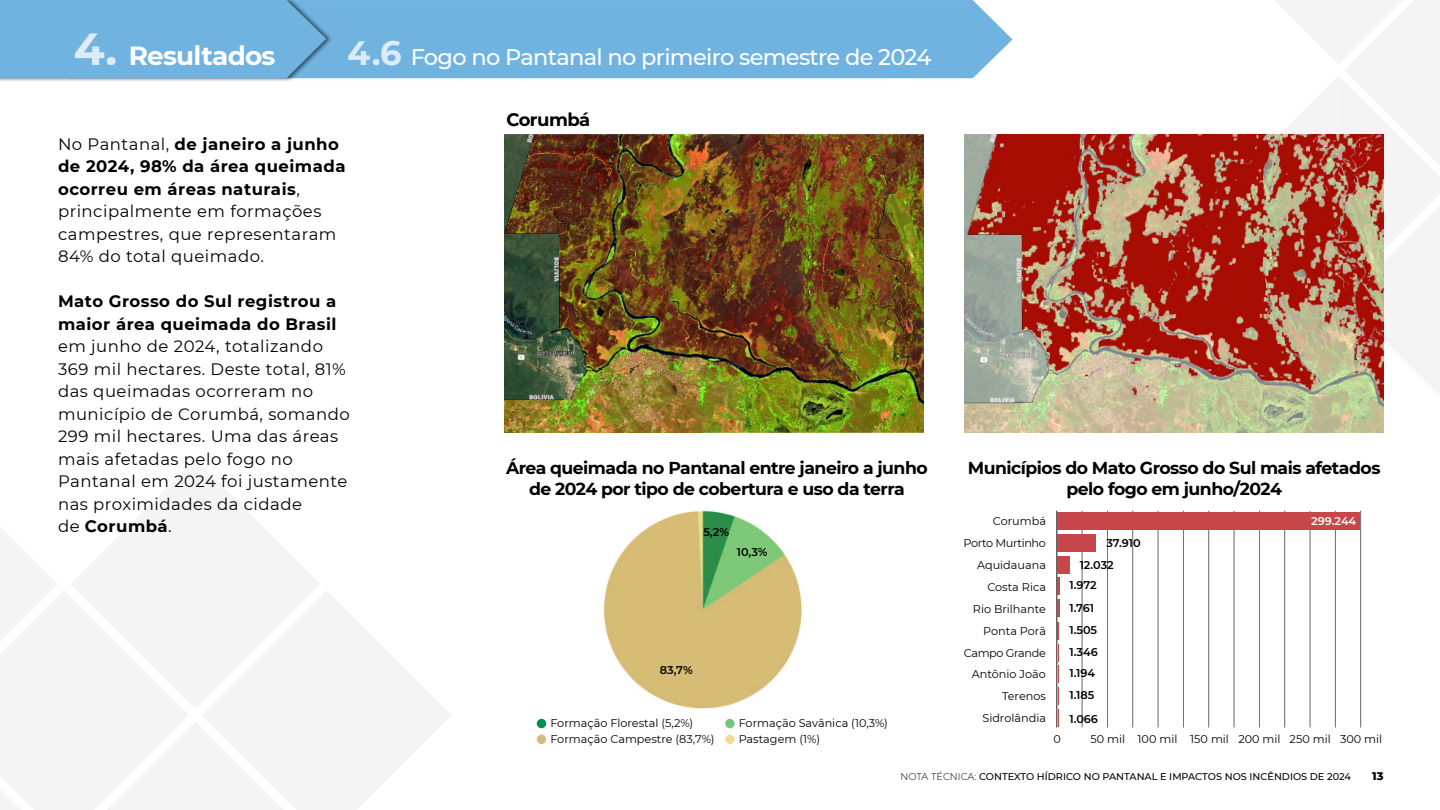
<style>
.page{position:relative;width:1440px;height:810px;background:#fff}
.page>*{position:absolute;margin:0;border:0;box-sizing:border-box;transform-origin:0 0}
.t1{font:700 26.25px "Montserrat";letter-spacing:-.03em;color:#fff}
.t2{font:500 22.5px "Montserrat";letter-spacing:-.03em;color:#fff}
.t3{font:700 18px "Montserrat";letter-spacing:-.03em;color:#000}
.t4{font:700 17.25px/20.7px "Montserrat";letter-spacing:-.03em;color:#000;text-align:center}
.t5{font:16.5px/22.5px "Montserrat";letter-spacing:.03em;color:#000}
.t6{font:700 16.5px/22.5px "Montserrat";letter-spacing:.03em;color:#000}
.t7{font:11.25px "Montserrat";color:#000}
.t8{font:600 11.25px "Montserrat";color:#000}
.t9{font:11.25px "Montserrat";letter-spacing:-.03em;color:#000}
.t10{font:600 11.25px "Montserrat";color:#fff}
.t11{font:800 11.25px "Montserrat";color:#000}
.t12{font:500 9.75px "Montserrat";color:#000}
.s1{font-size:45px}
.s2{font-weight:700;font-size:33.75px}
.s3{font-weight:700}
.s4{font-weight:300}
</style>
<div class="page">
<svg style="left:0;top:461px;width:451px;height:349px"></svg>
<svg style="left:1275px;top:0;width:165px;height:396px"></svg>
<div style="left:333px;top:0;width:679px;height:78px;background:#70b3e0"></div>
<div style="left:0;top:0;width:333px;height:82px;background:#000;opacity:.55"></div>
<div style="left:0;top:0;width:326px;height:78px;background:#70b3e0"></div>
<img style="left:505px;top:134px;width:419px;height:298px">
<img style="left:965px;top:134px;width:419px;height:298px">
<img style="left:603px;top:510px;width:199px;height:199px">
<hr style="left:1056px;top:511px;width:2px;height:217px;background:#000">
<hr style="left:1082px;top:511px;width:1px;height:217px;background:#000">
<hr style="left:1183px;top:511px;width:1px;height:217px;background:#000">
<hr style="left:1310px;top:511px;width:1px;height:217px;background:#000">
<hr style="left:1107px;top:511px;width:1px;height:217px;background:#000">
<hr style="left:1209px;top:511px;width:1px;height:217px;background:#000">
<hr style="left:1335px;top:511px;width:1px;height:217px;background:#000">
<hr style="left:1133px;top:511px;width:1px;height:217px;background:#000">
<hr style="left:1234px;top:511px;width:1px;height:217px;background:#000">
<hr style="left:1360px;top:511px;width:1px;height:217px;background:#000">
<hr style="left:1158px;top:511px;width:1px;height:217px;background:#000">
<hr style="left:1285px;top:511px;width:1px;height:217px;background:#000">
<hr style="left:1259px;top:511px;width:1px;height:217px;background:#000">
<div style="left:1058px;top:512px;width:302px;height:18px;background:#c7464a"></div>
<div style="left:1058px;top:534px;width:38px;height:18px;background:#c7464a"></div>
<div style="left:1058px;top:556px;width:12px;height:18px;background:#c7464a"></div>
<svg style="left:1058px;top:577px;width:2px;height:150px"></svg>
<div style="left:537px;top:719px;width:9px;height:9px;background:#008d52;border-radius:50%"></div>
<div style="left:725px;top:719px;width:10px;height:9px;background:#71c980;border-radius:50%"></div>
<div style="left:537px;top:735px;width:9px;height:9px;background:#d8bb7e;border-radius:50%"></div>
<div style="left:725px;top:735px;width:10px;height:9px;background:#eede98;border-radius:50%"></div>
<h1 class="t1" style="left:74px;top:36px;width:203px"><span class="s1">4.</span> Resultados</h1>
<h2 class="t2" style="left:348px;top:41px;width:585px"><span class="s2">4.6</span> Fogo no Pantanal no primeiro semestre de 2024</h2>
<p class="t5" style="left:58px;top:132px;width:289px">No Pantanal, <span class="s3">de janeiro a junho de 2024, 98% da área queimada ocorreu em áreas naturais</span>, principalmente em formações campestres, que representaram<br>84% do total queimado.</p>
<p class="t6" style="left:58px;top:289px;width:280px">Mato Grosso do Sul registrou a maior área queimada do Brasil</p>
<p class="t5" style="left:58px;top:334px;width:293px">em junho de 2024, totalizando<br>369 mil hectares. Deste total, 81% das queimadas ocorreram no município de Corumbá, somando<br>299 mil hectares. Uma das áreas mais afetadas pelo fogo no<br>Pantanal em 2024 foi justamente nas proximidades da cidade<br>de <span class="s3">Corumbá</span>.</p>
<p class="t3" style="left:506px;top:107px;width:85px">Corumbá</p>
<p class="t4" style="left:506px;top:457px;width:423px">Área queimada no Pantanal entre janeiro a junho de 2024 por tipo de cobertura e uso da terra</p>
<p class="t4" style="left:968px;top:457px;width:414px">Municípios do Mato Grosso do Sul mais afetados pelo fogo em junho/2024</p>
<p class="t8" style="left:703px;top:524px;width:27px">5,2%</p>
<p class="t8" style="left:737px;top:544px;width:32px">10,3%</p>
<p class="t8" style="left:660px;top:662px;width:35px">83,7%</p>
<p class="t7" style="left:550px;top:715px;width:144px">Formação Florestal (5,2%)</p>
<p class="t7" style="left:739px;top:715px;width:151px">Formação Savânica (10,3%)</p>
<p class="t7" style="left:550px;top:731px;width:166px">Formação Campestre (83,7%)</p>
<p class="t7" style="left:739px;top:731px;width:83px">Pastagem (1%)</p>
<p class="t7" style="left:993px;top:514px;width:55px">Corumbá</p>
<p class="t10" style="left:1311px;top:513px;width:47px">299.244</p>
<p class="t9" style="left:963px;top:536px;width:84px">Porto Murtinho</p>
<p class="t8" style="left:1106px;top:535px;width:36px">37.910</p>
<p class="t7" style="left:977px;top:557px;width:70px">Aquidauana</p>
<p class="t8" style="left:1080px;top:557px;width:36px">12.032</p>
<p class="t7" style="left:987px;top:579px;width:60px">Costa Rica</p>
<p class="t8" style="left:1069px;top:577px;width:29px">1.972</p>
<p class="t7" style="left:973px;top:601px;width:75px">Rio Brilhante</p>
<p class="t8" style="left:1069px;top:600px;width:26px">1.761</p>
<p class="t7" style="left:983px;top:623px;width:64px">Ponta Porã</p>
<p class="t8" style="left:1069px;top:622px;width:29px">1.505</p>
<p class="t9" style="left:964px;top:645px;width:84px">Campo Grande</p>
<p class="t8" style="left:1069px;top:644px;width:30px">1.346</p>
<p class="t7" style="left:972px;top:667px;width:76px">Antônio João</p>
<p class="t8" style="left:1069px;top:665px;width:27px">1.194</p>
<p class="t7" style="left:1002px;top:689px;width:45px">Terenos</p>
<p class="t8" style="left:1069px;top:687px;width:27px">1.185</p>
<p class="t7" style="left:982px;top:710px;width:65px">Sidrolândia</p>
<p class="t8" style="left:1069px;top:711px;width:30px">1.066</p>
<p class="t7" style="left:1054px;top:731px;width:9px">0</p>
<p class="t7" style="left:1091px;top:731px;width:293px">50 mil 100 mil 150 mil 200 mil 250 mil 300 mil</p>
<p class="t12" style="left:901px;top:769px;width:452px"><span class="s4">NOTA TÉCNICA:</span> CONTEXTO HÍDRICO NO PANTANAL E IMPACTOS NOS INCÊNDIOS DE 2024</p>
<p class="t11" style="left:1372px;top:767px;width:13px">13</p>
</div>
